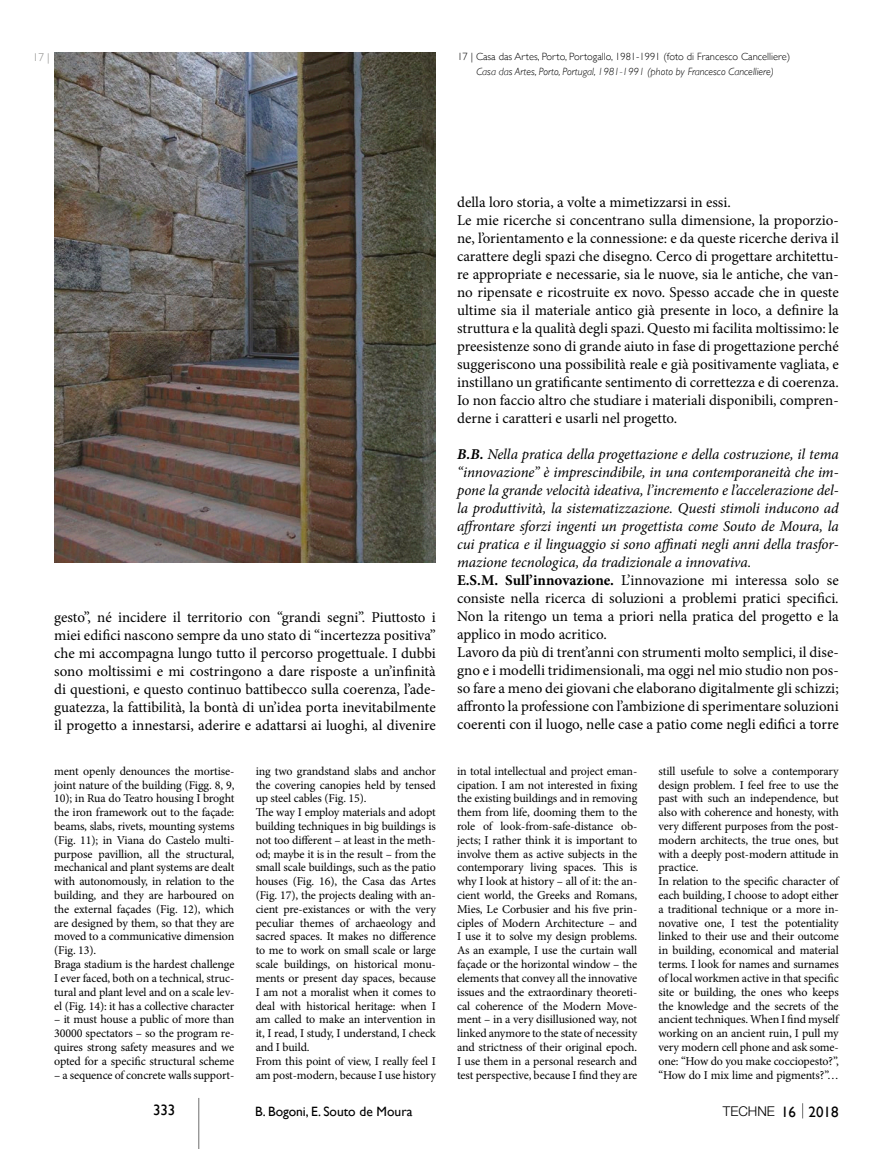
<style>
.page{position:relative;width:893px;height:1149px;background:#fff}
.page>*{position:absolute;margin:0;border:0;box-sizing:border-box;transform-origin:0 0}
.t1{font:15px/18px "Minion Pro";color:#000}
.t2{font:15px "Gill Sans";color:#000}
.t3{font:13.5px "Gill Sans";color:#000}
.t4{font:300 13.5px "Helvetica Neue LT Std";color:#000}
.t5{font:12px/13.8px "Minion Pro";letter-spacing:-.01em;color:#000}
.t6{font:300 11.25px "Gill Sans";color:#878786}
.t7{font:300 10.5px "Gill Sans";color:#000}
.t8{font:italic 300 10.5px "Gill Sans";color:#000}
.s1{font-weight:700;font-style:italic}
.s2{font-style:italic}
.s3{font-weight:700}
.s4{font-family:"Gill Sans";font-weight:400;font-size:15px}
</style>
<div class="page">
<svg style="left:802px;top:1103px;width:1px;height:15px"></svg>
<hr style="left:198px;top:1097px;width:1px;height:51px;background:#6e6e6e">
<img style="left:54px;top:53px;width:382px;height:509px">
<p class="t6" style="left:33px;top:49px;width:18px">17 |</p>
<p class="t7" style="left:457px;top:49px;width:334px">17 | Casa das Artes, Porto, Portogallo, 1981-1991 (foto di Francesco Cancelliere)</p>
<p class="t8" style="left:476px;top:66px;width:299px">Casa das Artes, Porto, Portugal, 1981-1991 (photo by Francesco Cancelliere)</p>
<p class="t1" style="left:54px;top:607px;width:383px;text-align:justify">gesto”, né incidere il territorio con “grandi segni”. Piuttosto i miei edifici nascono sempre da uno stato di “incertezza positiva” che mi accompagna lungo tutto il percorso progettuale. I dubbi sono moltissimi e mi costringono a dare risposte a un’infinità di questioni, e questo continuo battibecco sulla coerenza, l’ade&shy;guatezza, la fattibilità, la bontà di un’idea porta inevitabilmente il progetto a innestarsi, aderire e adattarsi ai luoghi, al divenire</p>
<p class="t1" style="left:457px;top:193px;width:383px">della loro storia, a volte a mimetizzarsi in essi.<br>Le mie ricerche si concentrano sulla dimensione, la proporzio&shy;ne, l’orientamento e la connessione: e da queste ricerche deriva il carattere degli spazi che disegno. Cerco di progettare architettu&shy;re appropriate e necessarie, sia le nuove, sia le antiche, che van&shy;no ripensate e ricostruite ex novo. Spesso accade che in queste ultime sia il materiale antico già presente in loco, a definire la struttura e la qualità degli spazi. Questo mi facilita moltissimo: le preesistenze sono di grande aiuto in fase di progettazione perché suggeriscono una possibilità reale e già positivamente vagliata, e instillano un gratificante sentimento di correttezza e di coerenza.<br>Io non faccio altro che studiare i materiali disponibili, compren&shy;derne i caratteri e usarli nel progetto.</p>
<p class="t1" style="left:457px;top:445px;width:383px"><span class="s1">B.B.</span> <span class="s2">Nella pratica della progettazione e della costruzione, il tema “innovazione” è imprescindibile, in una contemporaneità che im&shy;pone la grande velocità ideativa, l’incremento e l’accelerazione del&shy;la produttività, la sistematizzazione. Questi stimoli inducono ad affrontare sforzi ingenti un progettista come Souto de Moura, la cui pratica e il linguaggio si sono affinati negli anni della trasfor&shy;mazione tecnologica, da tradizionale a innovativa.<br></span><span class="s3">E.S.M. Sull’innovazione.</span> L’innovazione mi interessa solo se consiste nella ricerca di soluzioni a problemi pratici specifici.<br>Non la ritengo un tema a priori nella pratica del progetto e la applico in modo acritico.<br>Lavoro da più di trent’anni con strumenti molto semplici, il dise&shy;gno e i modelli tridimensionali, ma oggi nel mio studio non pos&shy;so fare a meno dei giovani che elaborano digitalmente gli schizzi; affronto la professione con l’ambizione di sperimentare soluzioni coerenti con il luogo, nelle case a patio come negli edifici a torre</p>
<p class="t5" style="left:54px;top:763px;width:182px">ment openly denounces the mortise&shy;joint nature of the building (Figg. 8, 9, 10); in Rua do Teatro housing I broght the iron framework out to the façade: beams, slabs, rivets, mounting systems (Fig. 11); in Viana do Castelo multi&shy;purpose pavillion, all the structural, mechanical and plant systems are dealt with autonomously, in relation to the building, and they are harboured on the external façades (Fig. 12), which are designed by them, so that they are moved to a communicative dimension (Fig. 13).<br>Braga stadium is the hardest challenge I ever faced, both on a technical, struc&shy;tural and plant level and on a scale lev&shy;el (Fig. 14): it has a collective character</p>
<p class="t5" style="left:54px;top:1012px;width:182px;text-align:justify">– it must house a public of more than 30000 spectators – so the program re&shy;quires strong safety measures and we opted for a specific structural scheme</p>
<p class="t5" style="left:54px;top:1067px;width:182px">– a sequence of concrete walls support-</p>
<p class="t5" style="left:256px;top:763px;width:182px">ing two grandstand slabs and anchor the covering canopies held by tensed up steel cables (Fig. 15).<br>The way I employ materials and adopt building techniques in big buildings is not too different – at least in the meth&shy;od; maybe it is in the result – from the small scale buildings, such as the patio houses (Fig. 16), the Casa das Artes (Fig. 17), the projects dealing with an&shy;cient pre-existances or with the very peculiar themes of archaeology and sacred spaces. It makes no difference to me to work on small scale or large scale buildings, on historical monu&shy;ments or present day spaces, because I am not a moralist when it comes to deal with historical heritage: when I am called to make an intervention in it, I read, I study, I understand, I check and I build.<br>From this point of view, I really feel I am post-modern, because I use history</p>
<p class="t5" style="left:457px;top:763px;width:182px;text-align:justify">in total intellectual and project eman&shy;cipation. I am not interested in fixing the existing buildings and in removing them from life, dooming them to the role of look-from-safe-distance ob&shy;jects; I rather think it is important to involve them as active subjects in the contemporary living spaces. This is why I look at history – all of it: the an&shy;cient world, the Greeks and Romans, Mies, Le Corbusier and his five prin&shy;ciples of Modern Architecture – and I use it to solve my design problems.<br>As an example, I use the curtain wall façade or the horizontal window – the elements that convey all the innovative issues and the extraordinary theoreti&shy;cal coherence of the Modern Move&shy;ment – in a very disillusioned way, not linked anymore to the state of necessity and strictness of their original epoch.<br>I use them in a personal research and test perspective, because I find they are</p>
<p class="t5" style="left:659px;top:763px;width:182px">still usefule to solve a contemporary design problem. I feel free to use the past with such an independence, but also with coherence and honesty, with very different purposes from the post&shy;modern architects, the true ones, but with a deeply post-modern attitude in practice.<br>In relation to the specific character of each building, I choose to adopt either a traditional technique or a more in&shy;novative one, I test the potentiality linked to their use and their outcome in building, economical and material terms. I look for names and surnames of local workmen active in that specific site or building, the ones who keeps the knowledge and the secrets of the ancient techniques. When I find myself working on an ancient ruin, I pull my very modern cell phone and ask some&shy;one: “How do you make cocciopesto?”, “How do I mix lime and pigments?”…</p>
<p class="t2" style="left:153px;top:1100px;width:24px">333</p>
<p class="t3" style="left:255px;top:1102px;width:159px">B. Bogoni, E. Souto de Moura</p>
<p class="t4" style="left:723px;top:1102px;width:117px">TECHNE <span class="s4">16 2018</span></p>
</div>
